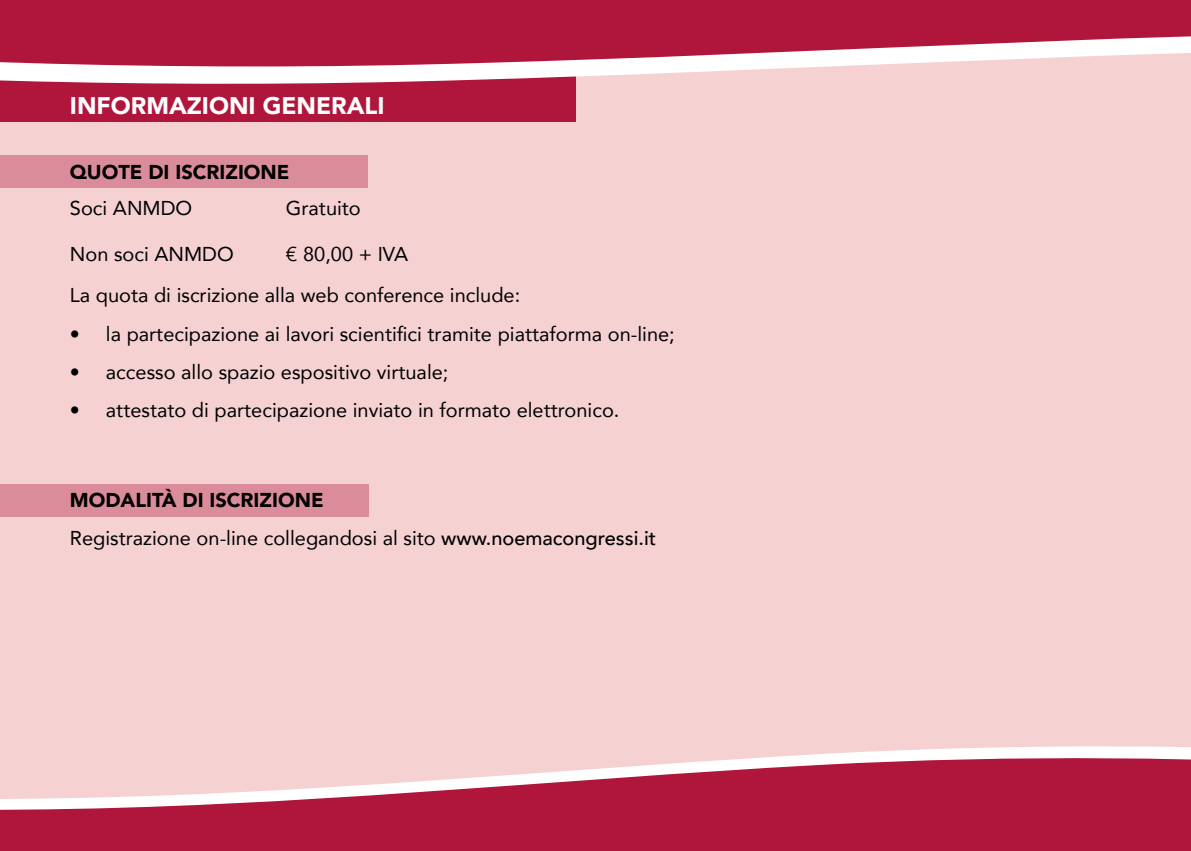
<style>
.page{position:relative;width:1191px;height:851px;background:#fff}
.page>*{position:absolute;margin:0;border:0;box-sizing:border-box;transform-origin:0 0}
.t1{font:900 24px "Avenir";color:#fff}
.t2{font:20px/41.4px "Avenir";color:#000}
.t3{font:900 20px "Avenir";color:#000}
.s1{font-weight:900}
.s2{font-weight:500}
</style>
<div class="page">
<div style="left:0;top:0;width:1191px;height:850px;background:#f5d1d2"></div>
<div style="left:0;top:483px;width:369px;height:33px;background:#db8c9a"></div>
<svg style="left:0;top:746px;width:1191px;height:104px;fill:#b0163b"></svg>
<svg style="left:0;top:0;width:1191px;height:188px"></svg>
<p class="t1" style="left:70px;top:85px;width:316px">INFORMAZIONI GENERALI</p>
<p class="t3" style="left:70px;top:155px;width:221px">QUOTE DI ISCRIZIONE</p>
<p class="t2" style="left:70px;top:187px;width:124px">Soci ANMDO</p>
<p class="t2" style="left:286px;top:187px;width:76px">Gratuito</p>
<p class="t2" style="left:70px;top:233px;width:165px">Non soci ANMDO</p>
<p class="t2" style="left:70px;top:233px;width:452px;text-indent:216px">€ 80,00 + IVA<br>La quota di iscrizione alla web conference include:</p>
<p class="t2" style="left:70px;top:312px;width:606px">• la partecipazione ai lavori scientifici tramite piattaforma on-line;</p>
<p class="t2" style="left:70px;top:350px;width:380px">• accesso allo spazio espositivo virtuale;</p>
<p class="t2" style="left:70px;top:388px;width:551px">• attestato di partecipazione inviato in formato elettronico.</p>
<p class="t2" style="left:70px;top:481px;width:588px;line-height:38px"><span class="s1">MODALITÀ DI ISCRIZIONE<br></span>Registrazione on-line collegandosi al sito <span class="s2">www.noemacongressi.it</span></p>
</div>
